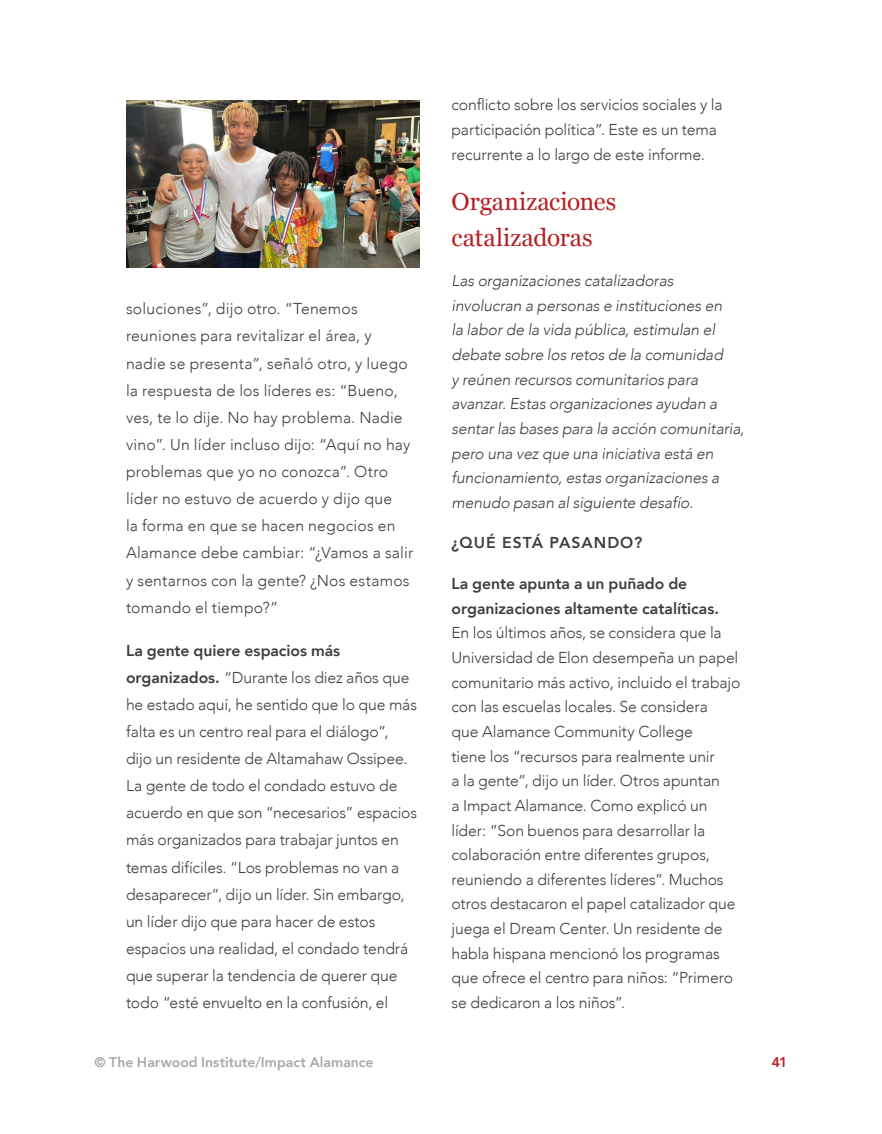
<style>
.page{position:relative;width:882px;height:1134px;background:#fff}
.page>*{position:absolute;margin:0;border:0;box-sizing:border-box;transform-origin:0 0}
.t1{font:24.5px/35.2px "Georgia";color:#b71f24}
.t2{font:300 15.75px/24.7px "Avenir";letter-spacing:-.005em;color:#3e3e3f}
.t3{font:300 15.75px/27.1px "Avenir";letter-spacing:.015em;color:#3e3e3f}
.t4{font:italic 300 15.75px/24.7px "Avenir";letter-spacing:-.005em;color:#3e3e3f}
.t5{font:800 15.75px/24.7px "Avenir";color:#3e3e3f}
.t6{font:800 15.75px "Avenir";letter-spacing:.065em;color:#3e3e3f}
.t7{font:800 14px "Avenir";color:#a8a9ad}
.t8{font:800 14px "Avenir";color:#b71f24}
.s1{font-weight:800}
</style>
<div class="page">
<img style="left:126px;top:101px;width:294px;height:166px">
<p class="t3" style="left:126px;top:295px;width:289px">soluciones”, dijo otro. “Tenemos reuniones para revitalizar el área, y nadie se presenta”, señaló otro, y luego la respuesta de los líderes es: “Bueno, ves, te lo dije. No hay problema. Nadie vino”. Un líder incluso dijo: “Aquí no hay problemas que yo no conozca”. Otro líder no estuvo de acuerdo y dijo que<br>la forma en que se hacen negocios en Alamance debe cambiar: “¿Vamos a salir y sentarnos con la gente? ¿Nos estamos tomando el tiempo?”</p>
<p class="t2" style="left:126px;top:637px;width:293px;line-height:27.1px"><span class="s1">La gente quiere espacios más organizados.</span> “Durante los diez años que he estado aquí, he sentido que lo que más falta es un centro real para el diálogo”, dijo un residente de Altamahaw Ossipee.<br>La gente de todo el condado estuvo de acuerdo en que son “necesarios” espacios más organizados para trabajar juntos en temas difíciles. “Los problemas no van a desaparecer”, dijo un líder. Sin embargo, un líder dijo que para hacer de estos espacios una realidad, el condado tendrá que superar la tendencia de querer que todo “esté envuelto en la confusión, el</p>
<p class="t2" style="left:452px;top:93px;width:273px">conflicto sobre los servicios sociales y la participación política”. Este es un tema recurrente a lo largo de este informe.</p>
<h1 class="t1" style="left:452px;top:183px;width:166px">Organizaciones catalizadoras</h1>
<p class="t4" style="left:452px;top:268px;width:294px">Las organizaciones catalizadoras involucran a personas e instituciones en<br>la labor de la vida pública, estimulan el debate sobre los retos de la comunidad<br>y reúnen recursos comunitarios para avanzar. Estas organizaciones ayudan a sentar las bases para la acción comunitaria, pero una vez que una iniciativa está en funcionamiento, estas organizaciones a menudo pasan al siguiente desafío.</p>
<p class="t6" style="left:452px;top:531px;width:192px">¿QUÉ ESTÁ PASANDO?</p>
<p class="t5" style="left:452px;top:571px;width:269px">La gente apunta a un puñado de organizaciones altamente catalíticas.</p>
<p class="t2" style="left:452px;top:620px;width:290px">En los últimos años, se considera que la Universidad de Elon desempeña un papel comunitario más activo, incluido el trabajo con las escuelas locales. Se considera<br>que Alamance Community College<br>tiene los “recursos para realmente unir<br>a la gente”, dijo un líder. Otros apuntan<br>a Impact Alamance. Como explicó un líder: “Son buenos para desarrollar la colaboración entre diferentes grupos, reuniendo a diferentes líderes”. Muchos otros destacaron el papel catalizador que juega el Dream Center. Un residente de habla hispana mencionó los programas que ofrece el centro para niños: “Primero se dedicaron a los niños”.</p>
<p class="t7" style="left:94px;top:1051px;width:281px">© The Harwood Institute/Impact Alamance</p>
<p class="t8" style="left:772px;top:1051px;width:17px">41</p>
</div>
